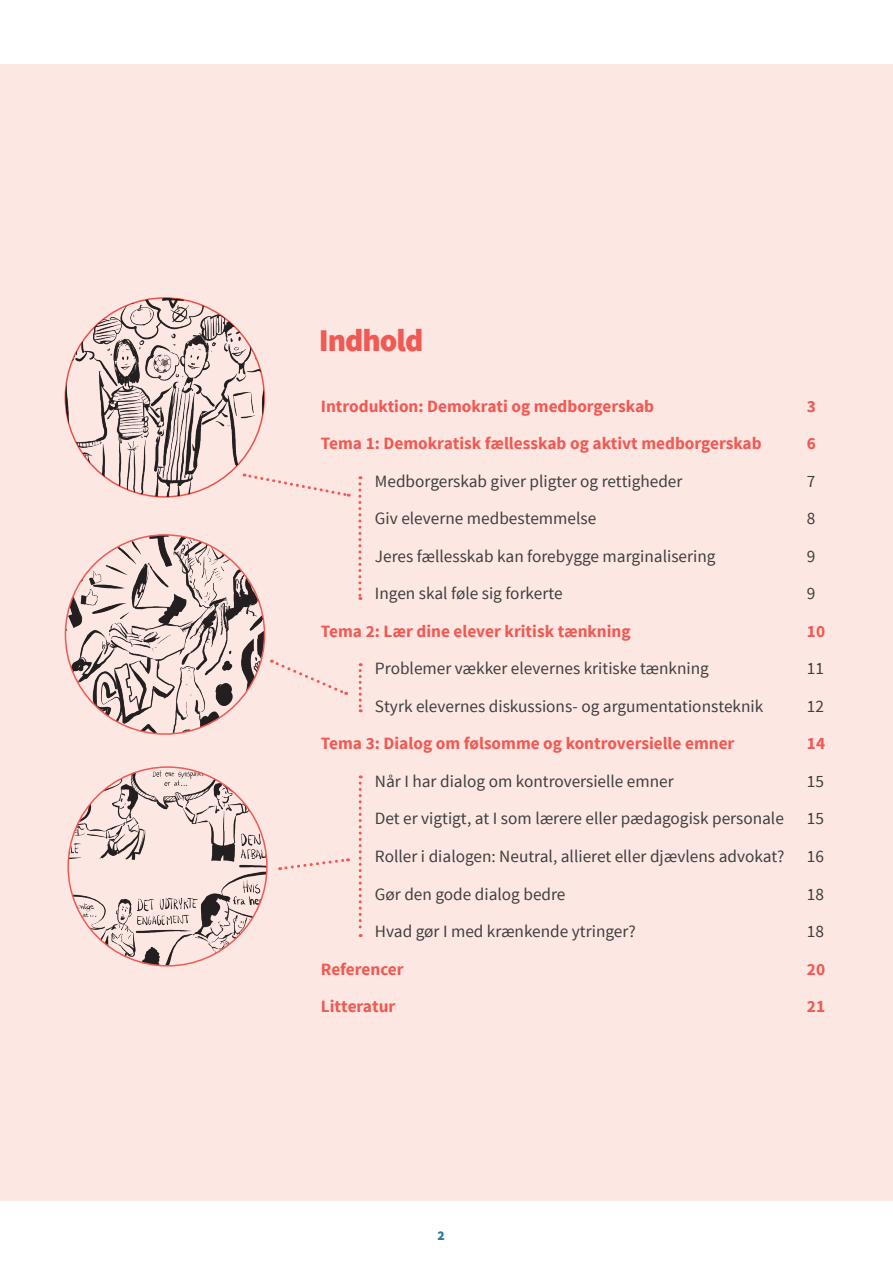
<style>
.page{position:relative;width:893px;height:1263px;background:#fff}
.page>*{position:absolute;margin:0;border:0;box-sizing:border-box;transform-origin:0 0}
.t1{font:900 31.5px "Cnvhgg Source Sans Pro";letter-spacing:-.03em;color:#f05954}
.t2{font:17.25px "Vjthmm Source Sans Pro";color:#3e3e3f}
.t3{font:700 17.25px "Qvqqwq Source Sans Pro";color:#f05954}
.t4{font:900 13.5px "Cnvhgg Source Sans Pro";color:#297d99}
</style>
<div class="page">
<div style="left:0;top:64px;width:893px;height:1136px;background:#fde7e2"></div>
<svg style="left:358px;top:476px;width:3px;height:124px"></svg>
<svg style="left:359px;top:775px;width:3px;height:162px"></svg>
<svg style="left:359px;top:663px;width:3px;height:49px"></svg>
<img style="left:65px;top:298px;width:199px;height:199px;border-radius:99px">
<svg style="left:244px;top:473px;width:105px;height:24px"></svg>
<svg style="left:271px;top:660px;width:76px;height:35px"></svg>
<svg style="left:280px;top:858px;width:68px;height:13px"></svg>
<img style="left:65px;top:535px;width:200px;height:199px;border-radius:100px">
<img style="left:68px;top:767px;width:199px;height:199px;border-radius:99px">
<h2 class="t1" style="left:319px;top:320px;width:106px">Indhold</h2>
<p class="t3" style="left:321px;top:395px;width:335px">Introduktion: Demokrati og medborgerskab</p>
<p class="t3" style="left:807px;top:395px;width:11px">3</p>
<p class="t3" style="left:321px;top:433px;width:442px">Tema 1: Demokratisk fællesskab og aktivt medborgerskab</p>
<p class="t3" style="left:807px;top:433px;width:11px">6</p>
<p class="t2" style="left:375px;top:470px;width:309px">Medborgerskab giver pligter og rettigheder</p>
<p class="t2" style="left:807px;top:470px;width:10px">7</p>
<p class="t2" style="left:375px;top:508px;width:223px">Giv eleverne medbestemmelse</p>
<p class="t2" style="left:807px;top:508px;width:10px">8</p>
<p class="t2" style="left:375px;top:545px;width:342px">Jeres fællesskab kan forebygge marginalisering</p>
<p class="t2" style="left:807px;top:545px;width:10px">9</p>
<p class="t2" style="left:375px;top:583px;width:189px">Ingen skal føle sig forkerte</p>
<p class="t2" style="left:807px;top:583px;width:10px">9</p>
<p class="t3" style="left:321px;top:620px;width:311px">Tema 2: Lær dine elever kritisk tænkning</p>
<p class="t3" style="left:807px;top:620px;width:20px">10</p>
<p class="t2" style="left:375px;top:658px;width:336px">Problemer vækker elevernes kritiske tænkning</p>
<p class="t2" style="left:807px;top:658px;width:19px">11</p>
<p class="t2" style="left:375px;top:695px;width:390px">Styrk elevernes diskussions- og argumentationsteknik</p>
<p class="t2" style="left:807px;top:695px;width:19px">12</p>
<p class="t3" style="left:321px;top:733px;width:415px">Tema 3: Dialog om følsomme og kontroversielle emner</p>
<p class="t3" style="left:807px;top:733px;width:20px">14</p>
<p class="t2" style="left:375px;top:770px;width:300px">Når I har dialog om kontroversielle emner</p>
<p class="t2" style="left:807px;top:770px;width:19px">15</p>
<p class="t2" style="left:375px;top:808px;width:410px">Det er vigtigt, at I som lærere eller pædagogisk personale</p>
<p class="t2" style="left:807px;top:808px;width:19px">15</p>
<p class="t2" style="left:375px;top:845px;width:411px">Roller i dialogen: Neutral, allieret eller djævlens advokat?</p>
<p class="t2" style="left:807px;top:845px;width:19px">16</p>
<p class="t2" style="left:375px;top:883px;width:192px">Gør den gode dialog bedre</p>
<p class="t2" style="left:807px;top:883px;width:19px">18</p>
<p class="t2" style="left:375px;top:920px;width:262px">Hvad gør I med krænkende ytringer?</p>
<p class="t2" style="left:807px;top:920px;width:19px">18</p>
<p class="t3" style="left:321px;top:958px;width:84px">Referencer</p>
<p class="t3" style="left:807px;top:958px;width:20px">20</p>
<p class="t3" style="left:321px;top:995px;width:76px">Litteratur</p>
<p class="t3" style="left:807px;top:995px;width:20px">21</p>
<p class="t4" style="left:437px;top:1227px;width:9px">2</p>
</div>
